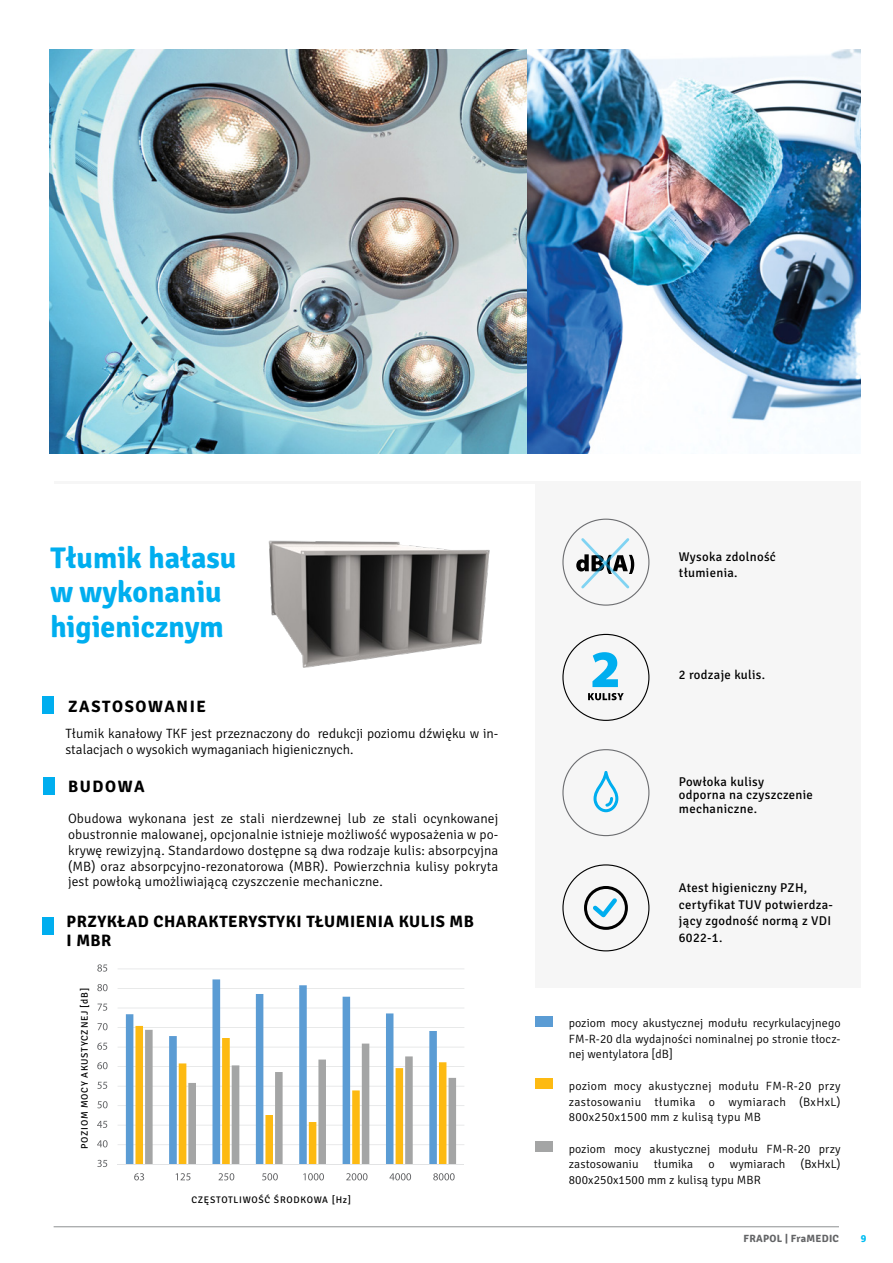
<style>
.page{position:relative;width:893px;height:1263px;background:#fff}
.page>*{position:absolute;margin:0;border:0;box-sizing:border-box;transform-origin:0 0}
.t1{font:700 30px/34.5px "Signika";color:#00aeef}
.t2{font:700 16.5px/19.8px "Signika";letter-spacing:.03em;color:#000}
.t3{font:700 16.5px "Signika";letter-spacing:.1em;color:#000}
.t4{font:300 13.5px/15.8px "Signika";color:#000}
.t5{font:12.75px/16.5px "Signika";letter-spacing:.025em;color:#000}
.t6{font:300 12px/15.8px "Signika";letter-spacing:.01em;color:#000;text-align:justify}
.t7{font:700 10.5px "Signika";letter-spacing:.025em;color:#636466}
.t8{font:700 10.5px "Signika";color:#00bdf2}
.t9{font:9.6px "Signika";letter-spacing:.075em;color:#000}
</style>
<div class="page">
<hr style="left:54px;top:1226px;width:785px;height:1px;background:#8e9092">
<div style="left:535px;top:481px;width:325px;height:507px;background:#f6f6f6"></div>
<hr style="left:54px;top:481px;width:491px;height:3px;background:#f6f6f6">
<div style="left:42px;top:696px;width:11px;height:18px;background:#00aeef"></div>
<div style="left:44px;top:777px;width:11px;height:18px;background:#00aeef"></div>
<div style="left:42px;top:917px;width:11px;height:18px;background:#00aeef"></div>
<img style="left:268px;top:540px;width:222px;height:128px">
<hr style="left:118px;top:968px;width:346px;height:1px;background:#e2e3e4">
<hr style="left:118px;top:988px;width:346px;height:1px;background:#e2e3e4">
<hr style="left:118px;top:1007px;width:346px;height:1px;background:#e2e3e4">
<hr style="left:118px;top:1027px;width:346px;height:1px;background:#e2e3e4">
<hr style="left:118px;top:1047px;width:346px;height:1px;background:#e2e3e4">
<hr style="left:118px;top:1066px;width:346px;height:1px;background:#e2e3e4">
<hr style="left:118px;top:1086px;width:346px;height:1px;background:#e2e3e4">
<hr style="left:118px;top:1105px;width:346px;height:1px;background:#e2e3e4">
<hr style="left:118px;top:1125px;width:346px;height:1px;background:#e2e3e4">
<hr style="left:118px;top:1144px;width:346px;height:1px;background:#e2e3e4">
<svg style="left:126px;top:979px;width:311px;height:185px"></svg>
<svg style="left:135px;top:1026px;width:321px;height:138px"></svg>
<hr style="left:118px;top:1164px;width:346px;height:1px;background:#e2e3e4">
<svg style="left:97px;top:1160px;width:10px;height:7px"></svg>
<svg style="left:97px;top:1140px;width:11px;height:7px"></svg>
<svg style="left:97px;top:1121px;width:10px;height:7px"></svg>
<svg style="left:97px;top:1101px;width:11px;height:7px"></svg>
<svg style="left:97px;top:1082px;width:10px;height:7px"></svg>
<svg style="left:97px;top:1062px;width:11px;height:7px"></svg>
<svg style="left:97px;top:1042px;width:10px;height:8px"></svg>
<svg style="left:98px;top:1023px;width:10px;height:7px"></svg>
<svg style="left:98px;top:1003px;width:9px;height:8px"></svg>
<svg style="left:97px;top:984px;width:11px;height:7px"></svg>
<svg style="left:97px;top:964px;width:10px;height:8px"></svg>
<svg style="left:134px;top:1173px;width:10px;height:7px"></svg>
<svg style="left:176px;top:1173px;width:14px;height:7px"></svg>
<svg style="left:219px;top:1173px;width:15px;height:7px"></svg>
<svg style="left:262px;top:1173px;width:16px;height:7px"></svg>
<svg style="left:303px;top:1173px;width:21px;height:7px"></svg>
<svg style="left:346px;top:1173px;width:22px;height:7px"></svg>
<svg style="left:389px;top:1173px;width:22px;height:7px"></svg>
<svg style="left:433px;top:1173px;width:22px;height:7px"></svg>
<div style="left:535px;top:1016px;width:18px;height:10px;background:#5b9cd4"></div>
<div style="left:535px;top:1078px;width:18px;height:10px;background:#fdba12"></div>
<div style="left:535px;top:1141px;width:18px;height:10px;background:#a4a5a5"></div>
<svg style="left:592px;top:652px;width:26px;height:35px"></svg>
<svg style="left:588px;top:693px;width:36px;height:7px"></svg>
<svg style="left:576px;top:538px;width:58px;height:51px"></svg>
<svg style="left:593px;top:772px;width:26px;height:41px"></svg>
<img style="left:49px;top:50px;width:811px;height:404px">
<div style="left:584px;top:886px;width:44px;height:44px;border:3px solid #000;border-radius:50%"></div>
<svg style="left:589px;top:894px;width:32px;height:27px"></svg>
<h1 class="t1" style="left:50px;top:541px;width:187px">Tłumik hałasu w wykonaniu higienicznym</h1>
<p class="t3" style="left:68px;top:696px;width:139px">ZASTOSOWANIE</p>
<p class="t4" style="left:65px;top:726px;width:434px">Tłumik kanałowy TKF jest przeznaczony do redukcji poziomu dźwięku w in&shy;stalacjach o wysokich wymaganiach higienicznych.</p>
<p class="t2" style="left:68px;top:777px;width:78px">BUDOWA</p>
<p class="t4" style="left:68px;top:811px;width:432px;text-align:justify">Obudowa wykonana jest ze stali nierdzewnej lub ze stali ocynkowanej obustronnie malowanej, opcjonalnie istnieje możliwość wyposażenia w po&shy;krywę rewizyjną. Standardowo dostępne są dwa rodzaje kulis: absorpcyjna (MB) oraz absorpcyjno-rezonatorowa (MBR). Powierzchnia kulisy pokryta jest powłoką umożliwiającą czyszczenie mechaniczne.</p>
<p class="t2" style="left:67px;top:911px;width:409px">PRZYKŁAD CHARAKTERYSTYKI TŁUMIENIA KULIS MB<br>I MBR</p>
<p class="t9" style="left:79px;top:1149px;width:162px;rotate:-90deg">POZIOM MOCY AKUSTYCZNEJ [dB]</p>
<p class="t9" style="left:191px;top:1195px;width:161px">CZĘSTOTLIWOŚĆ ŚRODKOWA [Hz]</p>
<p class="t5" style="left:679px;top:548px;width:99px">Wysoka zdolność tłumienia.</p>
<p class="t5" style="left:679px;top:667px;width:88px">2 rodzaje kulis.</p>
<p class="t5" style="left:679px;top:775px;width:136px;line-height:13.5px">Powłoka kulisy odporna na czyszczenie mechaniczne.</p>
<p class="t5" style="left:679px;top:880px;width:156px">Atest higieniczny PZH, certyfikat TUV potwierdza&shy;jący zgodność normą z VDI<br>6022-1.</p>
<p class="t6" style="left:569px;top:1015px;width:273px">poziom mocy akustycznej modułu recyrkulacyjnego FM-R-20 dla wydajności nominalnej po stronie tłocz&shy;nej wentylatora [dB]</p>
<p class="t6" style="left:569px;top:1078px;width:273px">poziom mocy akustycznej modułu FM-R-20 przy zastosowaniu tłumika o wymiarach (BxHxL)<br>800x250x1500 mm z kulisą typu MB</p>
<p class="t6" style="left:569px;top:1141px;width:273px">poziom mocy akustycznej modułu FM-R-20 przy zastosowaniu</p>
<p class="t6" style="left:654px;top:1157px;width:41px">tłumika</p>
<p class="t6" style="left:708px;top:1157px;width:8px">o</p>
<p class="t6" style="left:730px;top:1157px;width:57px">wymiarach</p>
<p class="t6" style="left:801px;top:1157px;width:42px">(BxHxL)</p>
<p class="t6" style="left:569px;top:1172px;width:194px">800x250x1500 mm z kulisą typu MBR</p>
<p class="t7" style="left:744px;top:1232px;width:97px">FRAPOL | FraMEDIC</p>
<p class="t8" style="left:861px;top:1232px;width:7px">9</p>
</div>
